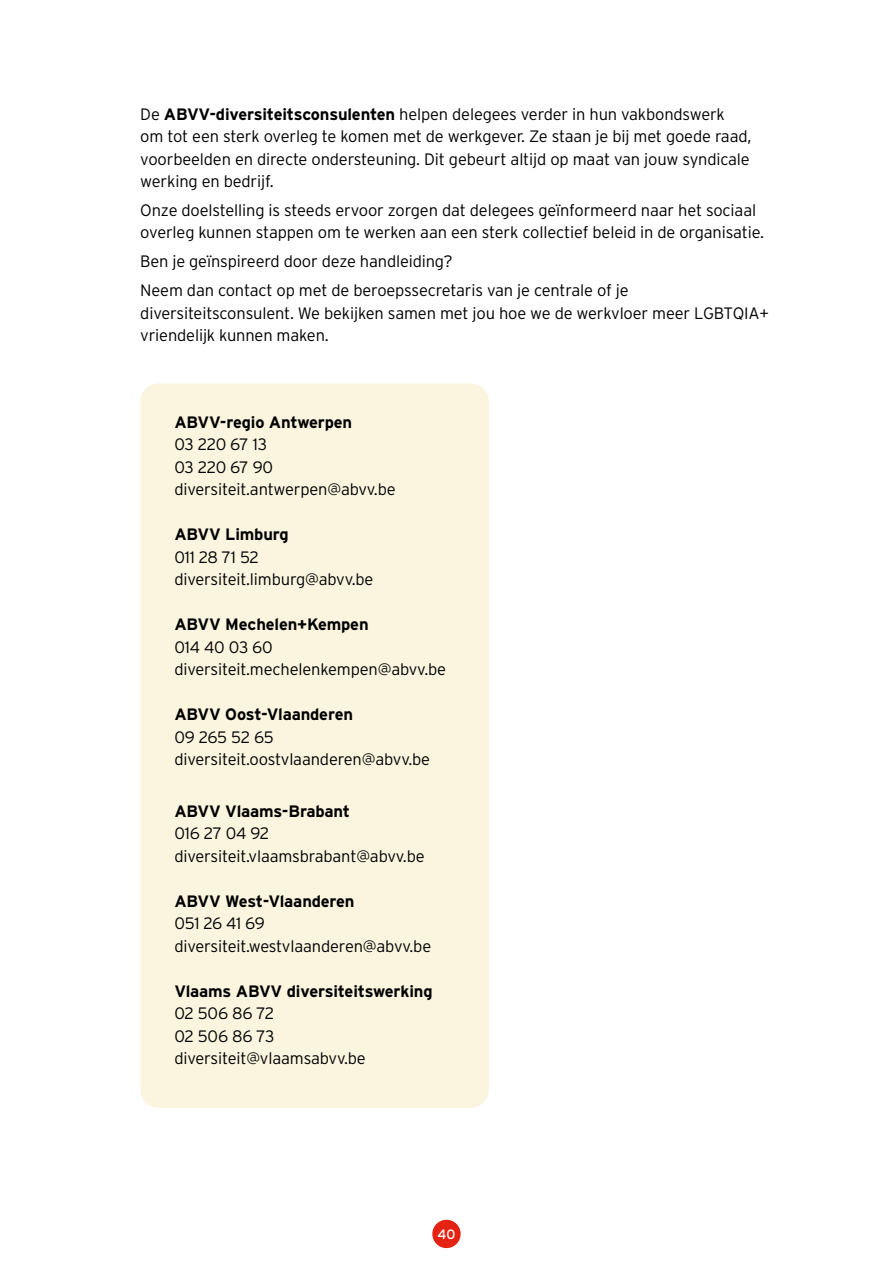
<style>
.page{position:relative;width:893px;height:1263px;background:#fff}
.page>*{position:absolute;margin:0;border:0;box-sizing:border-box;transform-origin:0 0}
.t1{font:300 16.5px/22.5px "Interstate";letter-spacing:-.01em;color:#000}
.t2{font:700 16.5px "Interstate";letter-spacing:-.01em;color:#000}
.t3{font:13.5px "Interstate";color:#fff}
.s1{font-weight:700}
</style>
<div class="page">
<div style="left:140px;top:383px;width:349px;height:725px;background:#fbf5e0;border-radius:18px"></div>
<div style="left:432px;top:1220px;width:29px;height:28px;background:#e42313;border-radius:50%"></div>
<p class="t1" style="left:140px;top:102px;width:613px">De <span class="s1">ABVV-diversiteitsconsulenten</span> helpen delegees verder in hun vakbondswerk om tot een sterk overleg te komen met de werkgever. Ze staan je bij met goede raad, voorbeelden en directe ondersteuning. Dit gebeurt altijd op maat van jouw syndicale werking en bedrijf.</p>
<p class="t1" style="left:140px;top:199px;width:625px">Onze doelstelling is steeds ervoor zorgen dat delegees geïnformeerd naar het sociaal overleg kunnen stappen om te werken aan een sterk collectief beleid in de organisatie.</p>
<p class="t1" style="left:140px;top:247px;width:490px;line-height:28.8px">Ben je geïnspireerd door deze handleiding?<br>Neem dan contact op met de beroepssecretaris van je centrale of je</p>
<p class="t1" style="left:140px;top:301px;width:630px">diversiteitsconsulent. We bekijken samen met jou hoe we de werkvloer meer LGBTQIA+ vriendelijk kunnen maken.</p>
<p class="t2" style="left:174px;top:412px;width:179px">ABVV-regio Antwerpen</p>
<p class="t1" style="left:174px;top:433px;width:223px">03 220 67 13<br>03 220 67 90 diversiteit.antwerpen@abvv.be</p>
<p class="t2" style="left:174px;top:524px;width:116px">ABVV Limburg</p>
<p class="t1" style="left:174px;top:546px;width:201px">011 28 71 52 diversiteit.limburg@abvv.be</p>
<p class="t2" style="left:174px;top:614px;width:196px">ABVV Mechelen+Kempen</p>
<p class="t1" style="left:174px;top:636px;width:273px">014 40 03 60 diversiteit.mechelenkempen@abvv.be</p>
<p class="t2" style="left:174px;top:704px;width:180px">ABVV Oost-Vlaanderen</p>
<p class="t1" style="left:174px;top:726px;width:257px">09 265 52 65 diversiteit.oostvlaanderen@abvv.be</p>
<p class="t2" style="left:174px;top:801px;width:177px">ABVV Vlaams-Brabant</p>
<p class="t1" style="left:174px;top:822px;width:252px">016 27 04 92 diversiteit.vlaamsbrabant@abvv.be</p>
<p class="t2" style="left:174px;top:891px;width:182px">ABVV West-Vlaanderen</p>
<p class="t1" style="left:174px;top:912px;width:258px">051 26 41 69 diversiteit.westvlaanderen@abvv.be</p>
<p class="t2" style="left:174px;top:981px;width:260px">Vlaams ABVV diversiteitswerking</p>
<p class="t1" style="left:174px;top:1002px;width:193px">02 506 86 72<br>02 506 86 73 diversiteit@vlaamsabvv.be</p>
<p class="t3" style="left:438px;top:1226px;width:19px">40</p>
</div>
